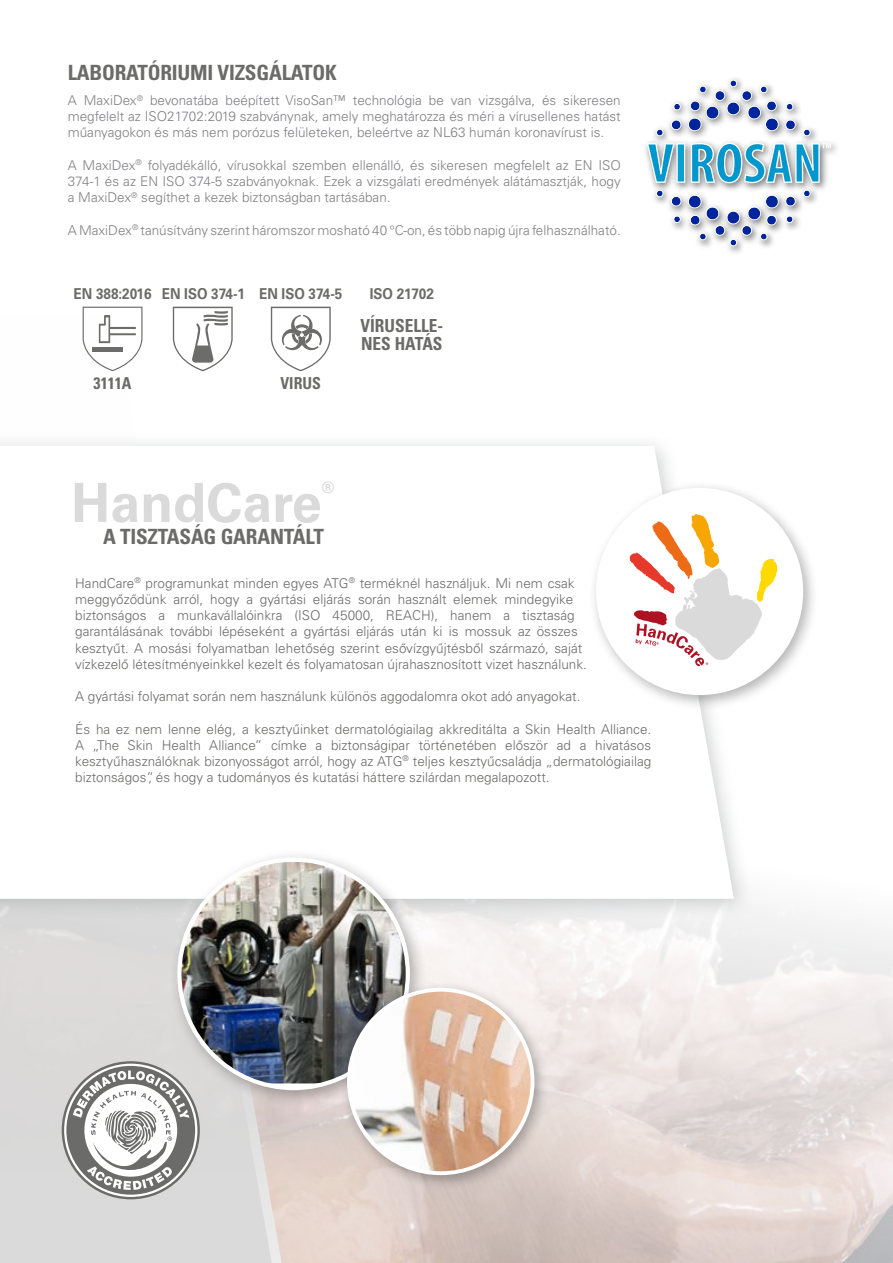
<style>
.page{position:relative;width:893px;height:1263px;background:#fff}
.page>*{position:absolute;margin:0;border:0;box-sizing:border-box;transform-origin:0 0}
.t1{font:700 54px "Univers LT Pro 65";color:#dadada}
.t2{font:700 condensed 21px "Univers LT Pro";letter-spacing:-.01em;color:#6b6b6a}
.t3{font:700 condensed 18px/18px "Univers LT Pro";color:#6b6b6a;scale:.96 1}
.t4{font:700 condensed 16.5px "Univers LT Pro";color:#6b6b6a;scale:.96 1}
.t5{font:700 15.75px "Univers LT Pro 65";color:#dadada}
.t6{font:700 15px "Univers LT Pro 65";color:#6b6b6a;scale:.9 1}
.t7{font:300 13.5px/16.2px "Univers LT Pro 45";color:#6b6b6a}
.t8{font:300 13.5px/16.2px "Univers LT Pro 45";color:#807f83;text-align:justify}
</style>
<div class="page">
<svg style="left:0;top:315px;width:291px;height:948px;fill:#dddada"></svg>
<div style="left:0;top:432px;width:753px;height:487px;background:#9d9fa1;opacity:.49"></div>
<svg style="left:0;top:446px;width:734px;height:453px"></svg>
<svg style="left:232px;top:1108px;width:51px;height:155px;background:#ddd8d6"></svg>
<svg style="left:64px;top:1064px;width:133px;height:133px"></svg>
<div style="left:168px;top:848px;width:260px;height:260px;background:#000;opacity:.3"></div>
<img style="left:180px;top:862px;width:228px;height:221px">
<div style="left:339px;top:980px;width:211px;height:211px;background:#000;opacity:.3"></div>
<img style="left:349px;top:990px;width:183px;height:183px;border-radius:92px">
<div style="left:347px;top:988px;width:187px;height:187px;border:4px solid #fff;border-radius:50%"></div>
<div style="left:588px;top:480px;width:231px;height:231px;background:#000;opacity:.3"></div>
<div style="left:596px;top:488px;width:207px;height:207px;background:#fff;border-radius:50%"></div>
<svg style="left:630px;top:514px;width:147px;height:152px"></svg>
<svg style="left:271px;top:307px;width:60px;height:64px"></svg>
<svg style="left:83px;top:307px;width:59px;height:64px"></svg>
<div style="left:642px;top:75px;width:198px;height:180px;background:#575656;opacity:.8"></div>
<svg style="left:656px;top:128px;width:8px;height:9px"></svg>
<svg style="left:803px;top:189px;width:8px;height:9px"></svg>
<svg style="left:656px;top:189px;width:8px;height:9px"></svg>
<svg style="left:803px;top:128px;width:8px;height:9px"></svg>
<svg style="left:670px;top:194px;width:126px;height:52px"></svg>
<svg style="left:670px;top:80px;width:126px;height:52px"></svg>
<svg style="left:647px;top:143px;width:38px;height:40px"></svg>
<svg style="left:691px;top:143px;width:140px;height:40px"></svg>
<svg style="left:173px;top:307px;width:60px;height:64px"></svg>
<p class="t2" style="left:68px;top:59px;width:270px">LABORATÓRIUMI VIZSGÁLATOK</p>
<p class="t8" style="left:68px;top:92px;width:554px">A MaxiDex<sup>®</sup> bevonatába beépített VisoSan™ technológia be van vizsgálva, és sikeresen megfelelt az ISO21702:2019 szabványnak, amely meghatározza és méri a vírusellenes hatást műanyagokon és más nem porózus felületeken, beleértve az NL63 humán koronavírust is.</p>
<p class="t8" style="left:68px;top:157px;width:555px">A MaxiDex<sup>®</sup> folyadékálló, vírusokkal szemben ellenálló, és sikeresen megfelelt az EN ISO 374-1 és az EN ISO 374-5 szabványoknak. Ezek a vizsgálati eredmények alátámasztják, hogy a MaxiDex<sup>®</sup> segíthet a kezek biztonságban tartásában.</p>
<p class="t8" style="left:68px;top:222px;width:554px">A MaxiDex<sup>®</sup> tanúsítvány szerint háromszor mosható 40 °C -on, és több napig újra felhasználható.</p>
<p class="t6" style="left:74px;top:285px;width:88px">EN 388:2016</p>
<p class="t4" style="left:94px;top:373px;width:41px">3111A</p>
<p class="t6" style="left:162px;top:285px;width:94px">EN ISO 374-1</p>
<p class="t6" style="left:370px;top:285px;width:73px">ISO 21702</p>
<p class="t3" style="left:360px;top:317px;width:88px">VÍRUSELLE-<br>NES HATÁS</p>
<p class="t6" style="left:259px;top:285px;width:94px">EN ISO 374-5</p>
<p class="t4" style="left:280px;top:373px;width:44px">VIRUS</p>
<p class="t1" style="left:71px;top:471px;width:252px">HandCare</p>
<p class="t5" style="left:322px;top:478px;width:14px">®</p>
<p class="t2" style="left:103px;top:524px;width:222px">A TISZTASÁG GARANTÁLT</p>
<p class="t7" style="left:75px;top:575px;width:513px">HandCare<sup>®</sup> programunkat minden egyes ATG<sup>®</sup> terméknél használjuk. Mi nem csak meggyőződünk arról, hogy a gyártási eljárás során használt elemek mindegyike biztonságos a munkavállalóinkra (ISO 45000, REACH), hanem a tisztaság garantálásának további lépéseként a gyártási eljárás után ki is mossuk az összes kesztyűt. A mosási folyamatban lehetőség szerint esővízgyűjtésből származó, saját vízkezelő létesítményeinkkel kezelt és folyamatosan újrahasznosított vizet használunk.</p>
<p class="t7" style="left:75px;top:688px;width:507px">A gyártási folyamat során nem használunk különös aggodalomra okot adó anyagokat.</p>
<p class="t7" style="left:75px;top:721px;width:578px;text-align:justify">És ha ez nem lenne elég, a kesztyűinket dermatológiailag akkreditálta a Skin Health Alliance.<br>A „The Skin Health Alliance” címke a biztonságipar történetében először ad a hivatásos kesztyűhasználóknak bizonyosságot arról, hogy az ATG<sup>®</sup> teljes kesztyűcsaládja „dermatológiailag biztonságos”, és hogy a tudományos és kutatási háttere szilárdan megalapozott.</p>
</div>
